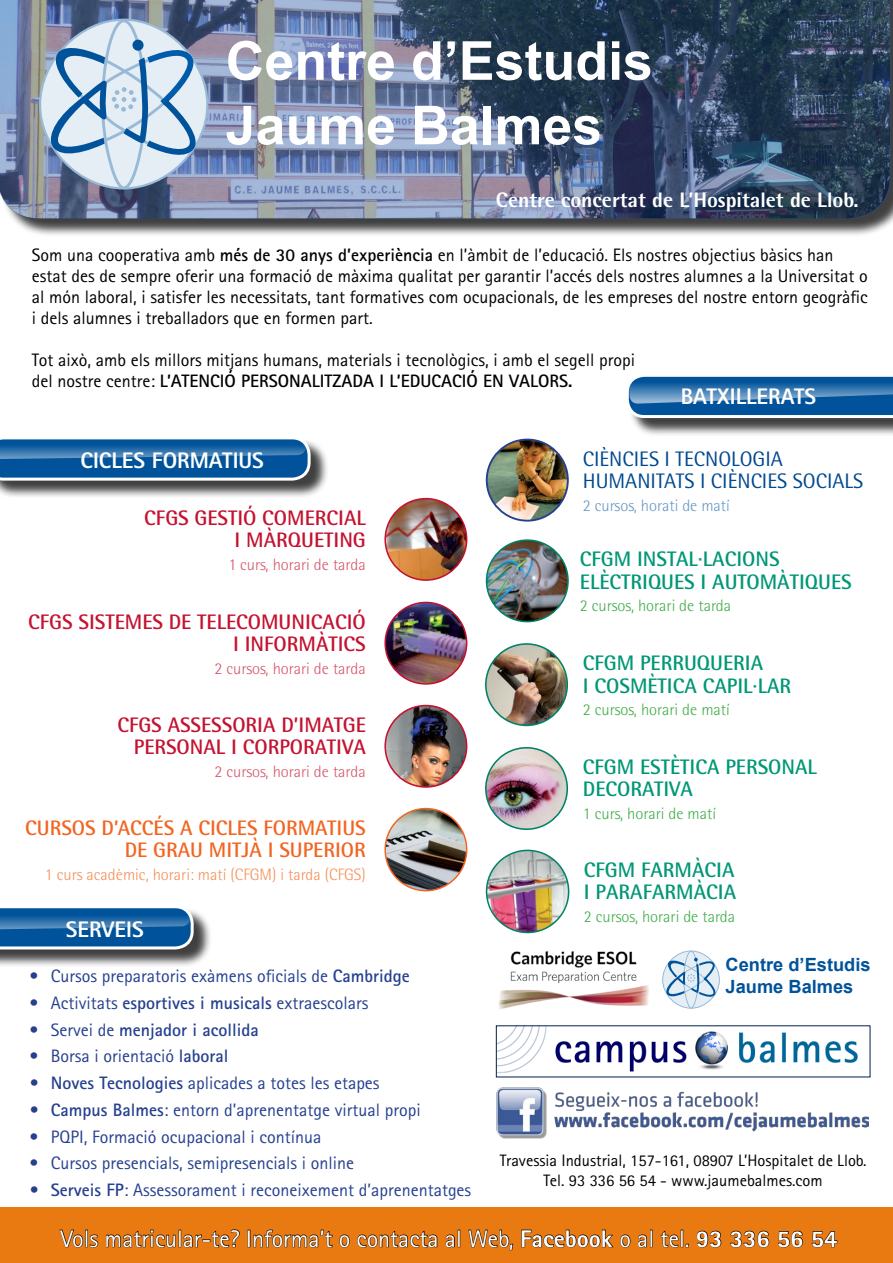
<style>
.page{position:relative;width:893px;height:1263px;background:#fff}
.page>*{position:absolute;margin:0;border:0;box-sizing:border-box;transform-origin:0 0}
.t1{font:700 53.7px/64.5px "Arial";color:#fff}
.t2{font:24px "Rotis Sans Serif";color:#fff}
.t3{font:800 22.5px "Rotis Sans Serif";color:#fff}
.t4{font:700 21px/22.5px "Rotis Semi Sans";color:#009776}
.t5{font:700 21px/22.5px "Rotis Semi Sans";color:#c41230;text-align:right}
.t6{font:700 21px "Rotis Semi Sans";color:#f26522}
.t7{font:21px/22.5px "Rotis Semi Sans";color:#004990}
.t8{font:800 21px "Rotis Semi Sans";color:#fff}
.t9{font:700 18.3px/21.9px "Arial";color:#00539b}
.t10{font:18px/21px "Rotis Sans Serif";color:#000}
.t11{font:18px "Rotis Sans Serif";color:#25408f}
.t12{font:700 18px "Rotis Sans Serif";color:#25408f}
.t13{font:16.5px/19.8px "Rotis Sans Serif";color:#000;text-align:center}
.t14{font:300 16.5px "Rotis Semi Sans";color:#41ad49}
.t15{font:300 16.5px "Rotis Semi Sans";color:#d5576c}
.t16{font:300 16.5px "Rotis Semi Sans";color:#f68f58}
.t17{font:300 16.5px "Rotis Semi Sans";color:#6698c3}
.s1{font-weight:700}
.s2{font-weight:400}
.s3{font-weight:800}
</style>
<div class="page">
<div style="left:0;top:0;width:893px;height:237px;background:#000;opacity:.75"></div>
<img style="left:0;top:0;width:891px;height:219px">
<img style="left:385px;top:602px;width:82px;height:82px;border-radius:41px">
<div style="left:384px;top:602px;width:83px;height:83px;border:2px solid #c41230;border-radius:50%"></div>
<img style="left:385px;top:499px;width:82px;height:81px;border-radius:41px">
<div style="left:384px;top:498px;width:83px;height:83px;border:2px solid #c41230;border-radius:50%"></div>
<img style="left:486px;top:644px;width:81px;height:81px;border-radius:41px">
<div style="left:485px;top:643px;width:83px;height:83px;border:2px solid #008265;border-radius:50%"></div>
<img style="left:487px;top:540px;width:81px;height:82px;border-radius:41px">
<div style="left:486px;top:539px;width:83px;height:83px;border:2px solid #008265;border-radius:50%"></div>
<img style="left:486px;top:748px;width:81px;height:81px;border-radius:41px">
<div style="left:485px;top:747px;width:83px;height:83px;border:2px solid #008265;border-radius:50%"></div>
<img style="left:385px;top:808px;width:82px;height:83px;border-radius:41px">
<div style="left:384px;top:808px;width:83px;height:83px;border:2px solid #f26522;border-radius:50%"></div>
<img style="left:487px;top:439px;width:81px;height:82px;border-radius:41px">
<div style="left:486px;top:439px;width:83px;height:83px;border:2px solid #25408f;border-radius:50%"></div>
<div style="left:628px;top:376px;width:265px;height:59px;background:#000;opacity:.75"></div>
<svg style="left:628px;top:376px;width:265px;height:42px;background:#3576af"></svg>
<div style="left:0;top:907px;width:212px;height:60px;background:#000;opacity:.75"></div>
<svg style="left:0;top:907px;width:194px;height:42px;background:#296eaa"></svg>
<div style="left:0;top:439px;width:329px;height:59px;background:#000;opacity:.75"></div>
<svg style="left:0;top:439px;width:311px;height:42px;background:#266ba8"></svg>
<img style="left:499px;top:951px;width:150px;height:58px">
<img style="left:487px;top:850px;width:81px;height:82px">
<div style="left:486px;top:850px;width:83px;height:83px;border:2px solid #008265;border-radius:50%"></div>
<div style="left:0;top:1208px;width:893px;height:55px;background:#e97911"></div>
<svg style="left:59px;top:1229px;width:24px;height:19px"></svg>
<div style="left:85px;top:1230px;width:3px;height:17px;border:1px solid #000"></div>
<svg style="left:90px;top:1234px;width:8px;height:14px"></svg>
<svg style="left:106px;top:1229px;width:134px;height:19px"></svg>
<svg style="left:248px;top:1229px;width:85px;height:19px"></svg>
<svg style="left:339px;top:1234px;width:11px;height:14px"></svg>
<svg style="left:357px;top:1230px;width:81px;height:18px"></svg>
<svg style="left:445px;top:1230px;width:15px;height:18px"></svg>
<svg style="left:468px;top:1229px;width:46px;height:22px"></svg>
<svg style="left:521px;top:1229px;width:93px;height:19px"></svg>
<svg style="left:620px;top:1234px;width:11px;height:14px"></svg>
<svg style="left:638px;top:1230px;width:14px;height:18px"></svg>
<svg style="left:660px;top:1230px;width:29px;height:18px"></svg>
<svg style="left:696px;top:1230px;width:25px;height:18px"></svg>
<svg style="left:730px;top:1230px;width:39px;height:18px"></svg>
<svg style="left:778px;top:1230px;width:25px;height:18px"></svg>
<svg style="left:811px;top:1231px;width:27px;height:17px"></svg>
<img style="left:385px;top:705px;width:82px;height:82px;border-radius:41px">
<div style="left:384px;top:705px;width:83px;height:83px;border:2px solid #c41230;border-radius:50%"></div>
<img style="left:496px;top:1087px;width:372px;height:52px">
<img style="left:498px;top:1027px;width:360px;height:47px">
<svg style="left:662px;top:950px;width:55px;height:59px"></svg>
<svg style="left:32px;top:18px;width:169px;height:173px;background:#a8bbcf"></svg>
<h1 class="t1" style="left:226px;top:30px;width:429px">Centre d’Estudis<br>Jaume Balmes</h1>
<p class="t8" style="left:496px;top:187px;width:364px">Centre concertat de L’Hospitalet de Llob.</p>
<p class="t10" style="left:32px;top:244px;width:838px">Som una cooperativa amb <span class="s1">més de 30 anys d’experiència</span> en l’àmbit de l’educació. Els nostres objectius bàsics han estat des de sempre oferir una formació de màxima qualitat per garantir l’accés dels nostres alumnes a la Universitat o al món laboral, i satisfer les necessitats, tant formatives com ocupacionals, de les empreses del nostre entorn geogràfic i dels alumnes i treballadors que en formen part.</p>
<p class="t10" style="left:32px;top:349px;width:605px">Tot això, amb els millors mitjans humans, materials i tecnològics, i amb el segell propi del nostre centre: <span class="s1">l’atenció personalitzada i l’educació en valors.</span></p>
<p class="t3" style="left:681px;top:382px;width:137px">BATXILLERATS</p>
<p class="t3" style="left:81px;top:446px;width:185px">CICLES FORMATIUS</p>
<p class="t5" style="left:235px;top:506px;width:133px;text-align:left;text-indent:-90px">CFGS GESTIÓ COMERCIAL<br>I MÀRQUETING</p>
<p class="t15" style="left:228px;top:555px;width:139px">1 curs, horari de tarda</p>
<p class="t5" style="left:28px;top:610px;width:339px">CFGS SISTEMES DE TELECOMUNICACIÓ<br>I INFORMÀTICS</p>
<p class="t15" style="left:215px;top:659px;width:153px">2 cursos, horari de tarda</p>
<p class="t5" style="left:117px;top:713px;width:250px">CFGS ASSESSORIA D’IMATGE<br>PERSONAL I CORPORATIVA</p>
<p class="t15" style="left:215px;top:762px;width:153px">2 cursos, horari de tarda</p>
<p class="t6" style="left:25px;top:814px;width:25px">CURSOS</p>
<p class="t6" style="left:102px;top:814px;width:119px">D’ACCÉS A CICLES</p>
<p class="t6" style="left:263px;top:814px;width:22px">FORMATIUS</p>
<p class="t6" style="left:125px;top:837px;width:54px">DE GRAU</p>
<p class="t6" style="left:209px;top:837px;width:93px">MITJÀ I SUPERIOR</p>
<p class="t16" style="left:45px;top:864px;width:322px">1 curs acadèmic, horari: matí (CFGM) i tarda (CFGS)</p>
<p class="t3" style="left:66px;top:915px;width:79px">SERVEIS</p>
<p class="t11" style="left:30px;top:965px;width:382px">• Cursos preparatoris exàmens oficials de <span class="s1">Cambridge</span></p>
<p class="t11" style="left:30px;top:992px;width:340px">• Activitats <span class="s1">esportives i musicals</span> extraescolars</p>
<p class="t12" style="left:30px;top:1018px;width:231px"><span class="s2">• Servei de</span> menjador i acollida</p>
<p class="t11" style="left:30px;top:1045px;width:200px">• Borsa i orientació <span class="s1">laboral</span></p>
<p class="t11" style="left:30px;top:1072px;width:352px"><span class="s1">• N oves Tecnologies</span> aplicades a totes les etapes</p>
<p class="t11" style="left:30px;top:1099px;width:393px"><span class="s1">• Campus Balmes</span>: entorn d’aprenentatge virtual propi</p>
<p class="t11" style="left:30px;top:1126px;width:293px">• PQPI, Formació ocupacional i contínua</p>
<p class="t11" style="left:30px;top:1152px;width:326px">• Cursos presencials, semipresencials i online</p>
<p class="t11" style="left:30px;top:1179px;width:443px"><span class="s1">• Serveis FP</span>: Assessorament i reconeixement d’aprenentatges</p>
<p class="t7" style="left:583px;top:447px;width:282px">CIÈNCIES I TECNOLOGIA<br>HUMANITATS I CIÈNCIES SOCIALS</p>
<p class="t17" style="left:583px;top:496px;width:149px">2 cursos, horati de matí</p>
<p class="t4" style="left:580px;top:548px;width:75px">CFGM INSTAL</p>
<p class="t4" style="left:698px;top:548px;width:27px">·LACIONS</p>
<p class="t4" style="left:580px;top:570px;width:40px">ELÈCTRI</p>
<p class="t4" style="left:648px;top:570px;width:25px">QUES</p>
<p class="t4" style="left:701px;top:570px;width:25px">I AUTOMÀTI</p>
<p class="t4" style="left:805px;top:570px;width:25px">QUES</p>
<p class="t14" style="left:580px;top:596px;width:153px">2 cursos, horari de tarda</p>
<p class="t4" style="left:583px;top:651px;width:80px">CFGM PERRU</p>
<p class="t4" style="left:697px;top:651px;width:25px">QUERIA</p>
<p class="t4" style="left:583px;top:674px;width:26px">I COSM</p>
<p class="t4" style="left:647px;top:674px;width:21px">ÈTICA</p>
<p class="t4" style="left:703px;top:674px;width:11px">CAPIL</p>
<p class="t4" style="left:753px;top:674px;width:17px">·LAR</p>
<p class="t14" style="left:583px;top:700px;width:148px">2 cursos, horari de matí</p>
<p class="t4" style="left:583px;top:755px;width:109px">CFGM ESTÈTICA</p>
<p class="t4" style="left:725px;top:755px;width:93px">PERSONAL</p>
<p class="t4" style="left:583px;top:778px;width:112px">DECORATIVA</p>
<p class="t14" style="left:583px;top:804px;width:135px">1 curs, horari de matí</p>
<p class="t4" style="left:584px;top:858px;width:80px">CFGM FARMÀCIA<br>I PARAFARMÀCIA</p>
<p class="t14" style="left:584px;top:907px;width:153px">2 cursos, horari de tarda</p>
<p class="t9" style="left:726px;top:954px;width:146px">Centre d’Estudis<br>Jaume Balmes</p>
<p class="t13" style="left:500px;top:1150px;width:368px">Travessia Industrial, 157-161, 08907 L’Hospitalet de Llob.<br>Tel. 93 336 56 54 - www.jaumebalmes.com</p>
<h2 class="t2" style="left:61px;top:1224px;width:778px">Vols matricular-te? Informa’t o contacta al Web, <span class="s3">Facebook</span> o al tel. <span class="s3">93 336 56 54</span></h2>
</div>
